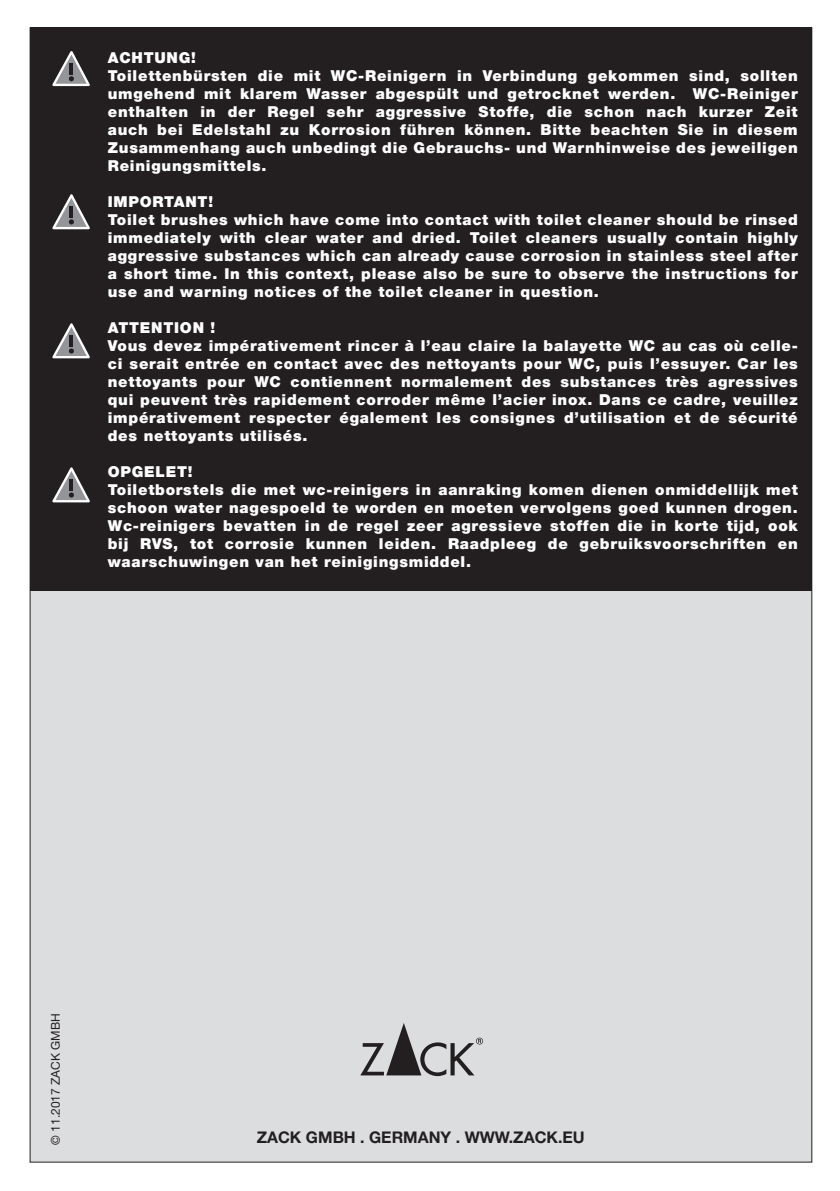
<style>
.page{position:relative;width:840px;height:1191px;background:#fff}
.page>*{position:absolute;margin:0;border:0;box-sizing:border-box;transform-origin:0 0}
.t1{font:700 16px "Helvetica Neue LT Pro";color:#231f20}
.t2{font:900 15px/18px "Helvetica Neue LT Pro";letter-spacing:.05em;color:#fff}
.t3{font:12px "Helvetica Neue LT Pro";color:#231f20}
</style>
<div class="page">
<div style="left:30px;top:28px;width:781px;height:1134px;background:#dcdddf"></div>
<div style="left:30px;top:28px;width:781px;height:563px;background:#231f20"></div>
<svg style="left:52px;top:51px;width:38px;height:36px"></svg>
<svg style="left:52px;top:194px;width:38px;height:36px"></svg>
<svg style="left:52px;top:323px;width:38px;height:36px"></svg>
<svg style="left:52px;top:467px;width:38px;height:36px"></svg>
<svg style="left:360px;top:1023px;width:123px;height:53px"></svg>
<p class="t2" style="left:108px;top:48px;width:691px">ACHTUNG!<br>Toilettenbürsten die mit WC-Reinigern in Verbindung gekommen sind, sollten umgehend mit klarem Wasser abgespült und getrocknet werden. WC-Reiniger enthalten in der Regel sehr aggressive Stoffe, die schon nach kurzer Zeit auch bei Edelstahl zu Korrosion führen können. Bitte beachten Sie in diesem Zusammenhang auch unbedingt die Gebrauchs- und Warnhinweise des jeweiligen Reinigungsmittels.</p>
<p class="t2" style="left:108px;top:192px;width:691px">IMPORTANT!<br>Toilet brushes which have come into contact with toilet cleaner should be rinsed immediately with clear water and dried. Toilet cleaners usually contain highly aggressive substances which can already cause corrosion in stainless steel after a short time. In this context, please also be sure to observe the instructions for use and warning notices of the toilet cleaner in question.</p>
<p class="t2" style="left:108px;top:318px;width:691px">ATTENTION !<br>Vous devez impérativement rincer à l’eau claire la balayette WC au cas où celle&shy;ci serait entrée en contact avec des nettoyants pour WC, puis l’essuyer. Car les nettoyants pour WC contiennent normalement des substances très agressives qui peuvent très rapidement corroder même l’acier inox. Dans ce cadre, veuillez impérativement respecter également les consignes d’utilisation et de sécurité des nettoyants utilisés.</p>
<p class="t2" style="left:108px;top:462px;width:691px">OPGELET!<br>Toiletborstels die met wc-reinigers in aanraking komen dienen onmiddellijk met schoon water nagespoeld te worden en moeten vervolgens goed kunnen drogen.<br>Wc-reinigers bevatten in de regel zeer agressieve stoffen die in korte tijd, ook bij RVS, tot corrosie kunnen leiden. Raadpleeg de gebruiksvoorschriften en waarschuwingen van het reinigingsmiddel.</p>
<p class="t3" style="left:48px;top:1144px;width:133px;rotate:-90deg">© 11.2017 ZACK GMBH</p>
<p class="t1" style="left:256px;top:1127px;width:329px">ZACK GMBH . GERMANY . WWW.ZACK.EU</p>
</div>
